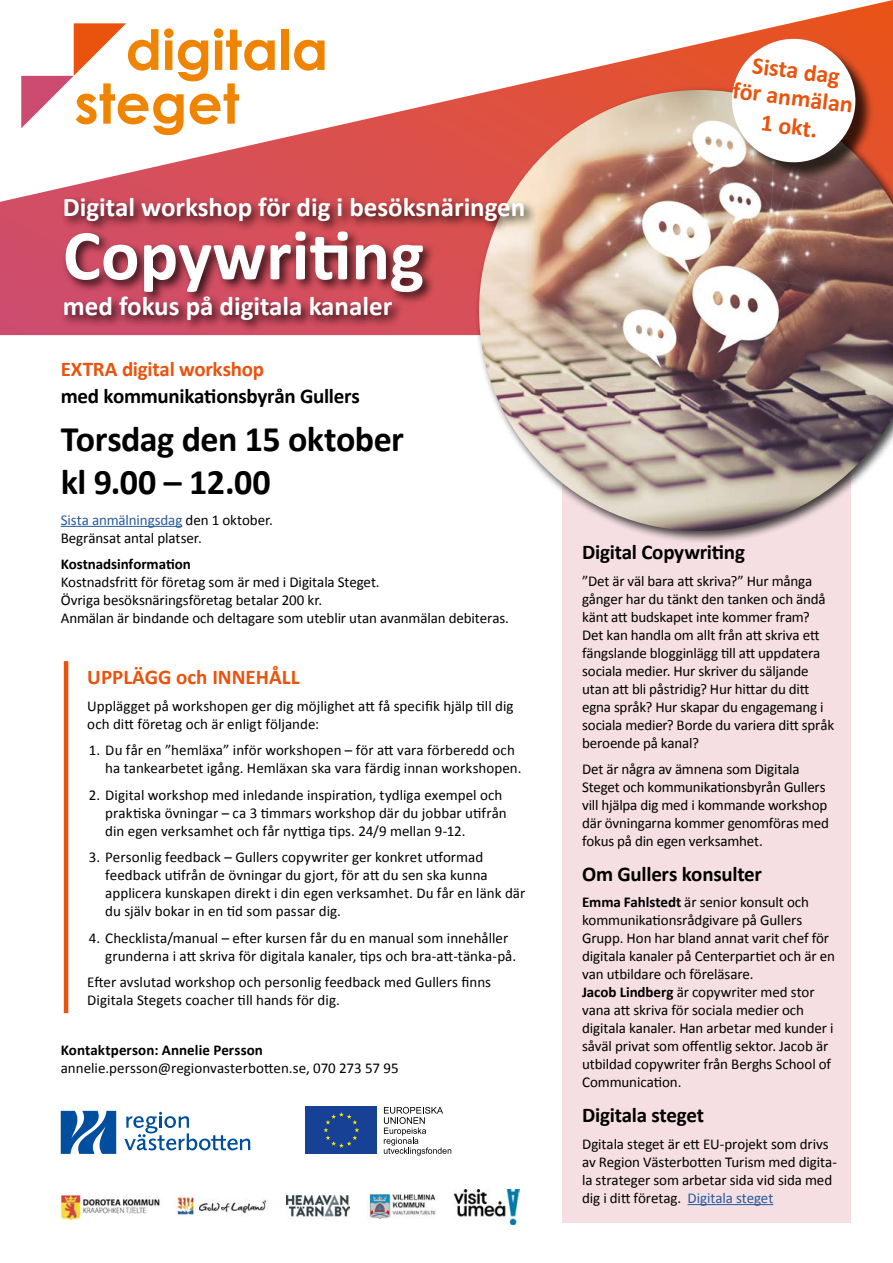
<style>
.page{position:relative;width:893px;height:1263px;background:#fff}
.page>*{position:absolute;margin:0;border:0;box-sizing:border-box;transform-origin:0 0}
.t1{font:700 72px "Calibri";color:#fff}
.t2{font:700 55.35px/53.8px "Century Gothic";color:#ee8400}
.t3{font:700 36px "Calibri";letter-spacing:-.015em;color:#000}
.t4{font:700 27px "Calibri";color:#fff}
.t5{font:700 24px "Calibri";color:#e9530e}
.t6{font:700 21px "Calibri";letter-spacing:-.01em;color:#000}
.t7{font:700 21px "Calibri";color:#e9530e}
.t8{font:15px/18px "Calibri";letter-spacing:-.005em;color:#000}
.t9{font:700 15px "Calibri";letter-spacing:.005em;color:#000}
.s1{color:#275b9b}
.s2{font-weight:700}
</style>
<div class="page">
<svg style="left:0;top:0;width:893px;height:335px"></svg>
<div style="left:562px;top:358px;width:289px;height:864px;background:#f5dfe3"></div>
<svg style="left:21px;top:23px;width:105px;height:105px"></svg>
<svg style="left:61px;top:1111px;width:55px;height:43px"></svg>
<svg style="left:124px;top:1112px;width:126px;height:38px"></svg>
<img style="left:174px;top:1195px;width:93px;height:21px">
<img style="left:286px;top:1195px;width:64px;height:23px">
<img style="left:454px;top:1190px;width:65px;height:34px">
<img style="left:55px;top:1194px;width:105px;height:26px">
<img style="left:367px;top:1191px;width:69px;height:28px">
<hr style="left:64px;top:661px;width:4px;height:352px;background:#e9530e">
<svg style="left:305px;top:1106px;width:1px;height:48px"></svg>
<div style="left:306px;top:1106px;width:71px;height:48px;background:#164194"></div>
<svg style="left:323px;top:1112px;width:36px;height:36px"></svg>
<svg style="left:384px;top:1107px;width:67px;height:48px"></svg>
<div style="left:475px;top:86px;width:418px;height:458px;background:#000;opacity:.75"></div>
<img style="left:479px;top:90px;width:414px;height:441px">
<hr style="left:61px;top:526px;width:121px;height:1px;background:#275b9b">
<div style="left:60px;top:195px;width:477px;height:138px;background:#000;opacity:.75"></div>
<div style="left:734px;top:41px;width:140px;height:140px;background:#000;opacity:.75"></div>
<svg style="left:591px;top:35px;width:268px;height:170px"></svg>
<hr style="left:687px;top:1204px;width:86px;height:1px;background:#275b9b">
<p class="t2" style="left:74px;top:20px;width:255px;text-indent:51px">digitala steget</p>
<p class="t4" style="left:63px;top:188px;width:464px">Digital workshop för dig i besöksnäringen</p>
<p class="t1" style="left:63px;top:204px;width:363px">Copywriting</p>
<p class="t4" style="left:63px;top:287px;width:331px">med fokus på digitala kanaler</p>
<p class="t7" style="left:61px;top:354px;width:205px">EXTRA digital workshop</p>
<p class="t6" style="left:61px;top:381px;width:301px">med kommunikationsbyrån Gullers</p>
<p class="t3" style="left:61px;top:413px;width:345px">Torsdag den 15 oktober</p>
<p class="t3" style="left:61px;top:457px;width:212px">kl 9.00 – 12.00</p>
<p class="t8" style="left:61px;top:510px;width:214px"><span class="s1">Sista anmälningsdag</span> den 1 oktober.<br>Begränsat antal platser.</p>
<p class="t8" style="left:61px;top:554px;width:450px"><span class="s2">Kostnadsinformation<br></span>Kostnadsfritt för företag som är med i Digitala Steget.<br>Övriga besöksnäringsföretag betalar 200 kr.<br>Anmälan är bindande och deltagare som uteblir utan avanmälan debiteras.</p>
<p class="t7" style="left:87px;top:662px;width:214px">UPPLÄGG och INNEHÅLL</p>
<p class="t8" style="left:87px;top:696px;width:428px">Upplägget på workshopen ger dig möjlighet att få specifik hjälp till dig och ditt företag och är enligt följande:</p>
<p class="t8" style="left:105px;top:741px;width:418px;text-indent:-16px">1. Du får en ”hemläxa” inför workshopen – för att vara förberedd och ha tankearbetet igång. Hemläxan ska vara färdig innan workshopen.</p>
<p class="t8" style="left:105px;top:785px;width:403px;text-indent:-16px">2. Digital workshop med inledande inspiration, tydliga exempel och praktiska övningar – ca 3 timmars workshop där du jobbar utifrån din egen verksamhet och får nyttiga tips. 24/9 mellan 9-12.</p>
<p class="t8" style="left:105px;top:848px;width:421px;text-indent:-16px">3. Personlig feedback – Gullers copywriter ger konkret utformad feedback utifrån de övningar du gjort, för att du sen ska kunna applicera kunskapen direkt i din egen verksamhet. Du får en länk där du själv bokar in en tid som passar dig.</p>
<p class="t8" style="left:105px;top:928px;width:412px;text-indent:-16px">4. Checklista/manual – efter kursen får du en manual som innehåller grunderna i att skriva för digitala kanaler, tips och bra-att-tänka-på.</p>
<p class="t8" style="left:87px;top:973px;width:405px">Efter avslutad workshop och personlig feedback med Gullers finns<br>Digitala Stegets coacher till hands för dig.</p>
<p class="t9" style="left:61px;top:1039px;width:204px">Kontaktperson: Annelie Persson</p>
<p class="t8" style="left:61px;top:1058px;width:339px">annelie.persson@regionvasterbotten.se, 070 273 57 95</p>
<p class="t5" style="left:754px;top:48px;width:90px;rotate:7deg">Sista dag</p>
<p class="t5" style="left:735px;top:73px;width:122px;rotate:7deg">för anmälan</p>
<p class="t5" style="left:763px;top:106px;width:58px;rotate:7deg">1 okt.</p>
<p class="t6" style="left:582px;top:537px;width:164px">Digital Copywriting</p>
<p class="t8" style="left:582px;top:571px;width:254px">”Det är väl bara att skriva?” Hur många gånger har du tänkt den tanken och ändå känt att budskapet inte kommer fram?<br>Det kan handla om allt från att skriva ett fängslande blogginlägg till att uppdatera sociala medier. Hur skriver du säljande utan att bli påstridig? Hur hittar du ditt egna språk? Hur skapar du engagemang i sociala medier? Borde du variera ditt språk beroende på kanal?</p>
<p class="t8" style="left:582px;top:759px;width:248px">Det är några av ämnena som Digitala Steget och kommunikationsbyrån Gullers vill hjälpa dig med i kommande workshop där övningarna kommer genomföras med fokus på din egen verksamhet.</p>
<p class="t6" style="left:582px;top:859px;width:181px">Om Gullers konsulter</p>
<p class="t8" style="left:582px;top:892px;width:254px"><span class="s2">Emma Fahlstedt</span> är senior konsult och kommunikationsrådgivare på Gullers Grupp. Hon har bland annat varit chef för digitala kanaler på Centerpartiet och är en van utbildare och föreläsare.<br><span class="s2">Jacob Lindberg</span> är copywriter med stor vana att skriva för sociala medier och digitala kanaler. Han arbetar med kunder i såväl privat som offentlig sektor. Jacob är utbildad copywriter från Berghs School of Communication.</p>
<p class="t6" style="left:582px;top:1100px;width:124px">Digitala steget</p>
<p class="t8" style="left:582px;top:1134px;width:256px">Dgitala steget är ett EU-projekt som drivs av Region Västerbotten Turism med digita&shy;la strateger som arbetar sida vid sida med dig i ditt företag. <span class="s1">Digitala steget</span></p>
</div>
